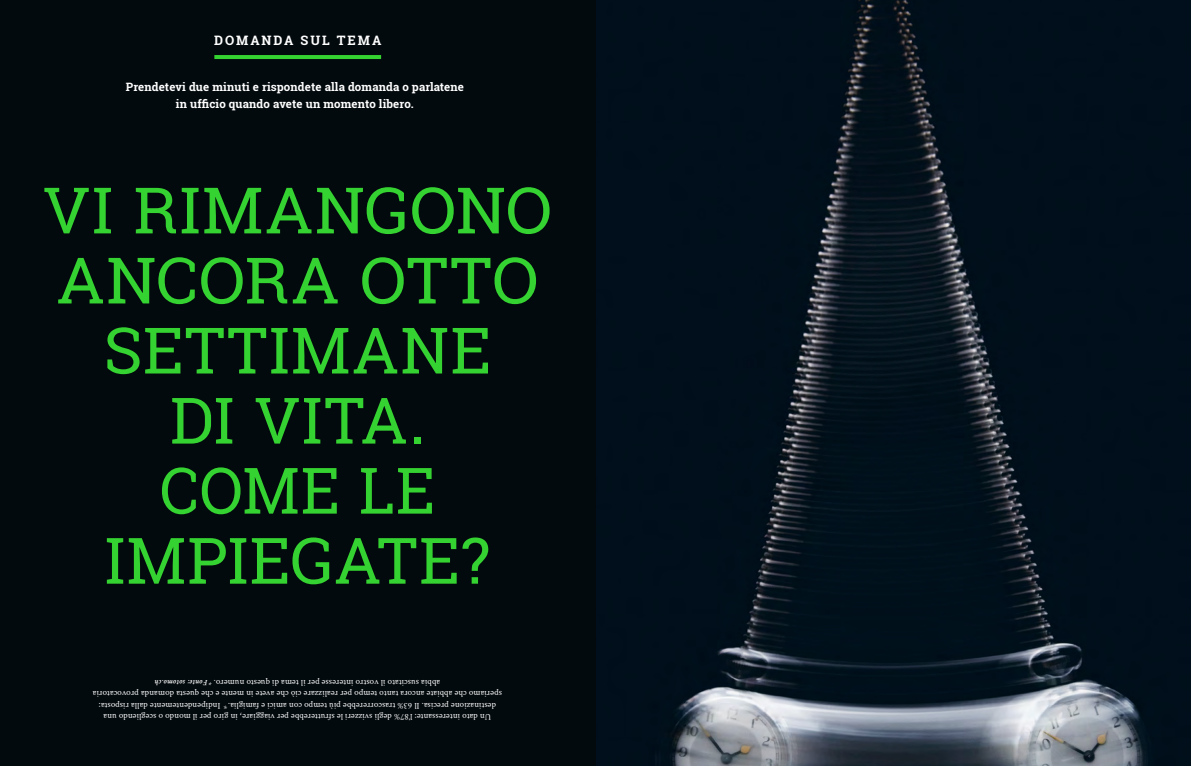
<style>
.page{position:relative;width:1191px;height:766px;background:#fff}
.page>*{position:absolute;margin:0;border:0;box-sizing:border-box;transform-origin:0 0}
.t1{font:64px/70px "Roboto Slab";letter-spacing:.02em;color:#35d331;text-align:center}
.t2{font:700 13px "Roboto Slab";letter-spacing:.15em;color:#fff}
.t3{font:700 11.5px/16px "Roboto Slab";letter-spacing:.01em;color:#fff;text-align:center}
.t4{font:9px/11.5px "Crimson Text";letter-spacing:.01em;color:#fff;text-align:center}
.t5{font:italic 600 8px "Crimson Text";letter-spacing:.05em;color:#fff}
</style>
<div class="page">
<img style="left:595px;top:0;width:596px;height:765px">
<div style="left:0;top:0;width:595px;height:765px;background:#030a0d"></div>
<hr style="left:214px;top:55px;width:167px;height:4px;background:#35d331">
<h2 class="t2" style="left:214px;top:32px;width:169px">DOMANDA SUL TEMA</h2>
<p class="t3" style="left:126px;top:79px;width:340px">Prendetevi due minuti e rispondete alla domanda o parlatene in ufficio quando avete un momento libero.</p>
<h1 class="t1" style="left:43px;top:174px;width:511px">VI RIMANGONO<br>ANCORA OTTO<br>SETTIMANE<br>DI VITA.<br>COME LE<br>IMPIEGATE?</h1>
<p class="t5" style="left:212px;top:687px;width:58px;rotate:-180deg">*Fonte: sotomo.ch</p>
<p class="t4" style="left:440px;top:688px;width:228px;rotate:-180deg">abbia suscitato il vostro interesse per il tema di questo numero.</p>
<p class="t4" style="left:502px;top:723px;width:410px;rotate:-180deg">Un dato interessante: l’87% degli svizzeri le sfrutterebbe per viaggiare, in giro per il mondo o scegliendo una destinazione precisa. Il 63% trascorrerebbe più tempo con amici e famiglia.* Indipendentemente dalla risposta: speriamo che abbiate ancora tanto tempo per realizzare ciò che avete in mente e che questa domanda provocatoria</p>
</div>
